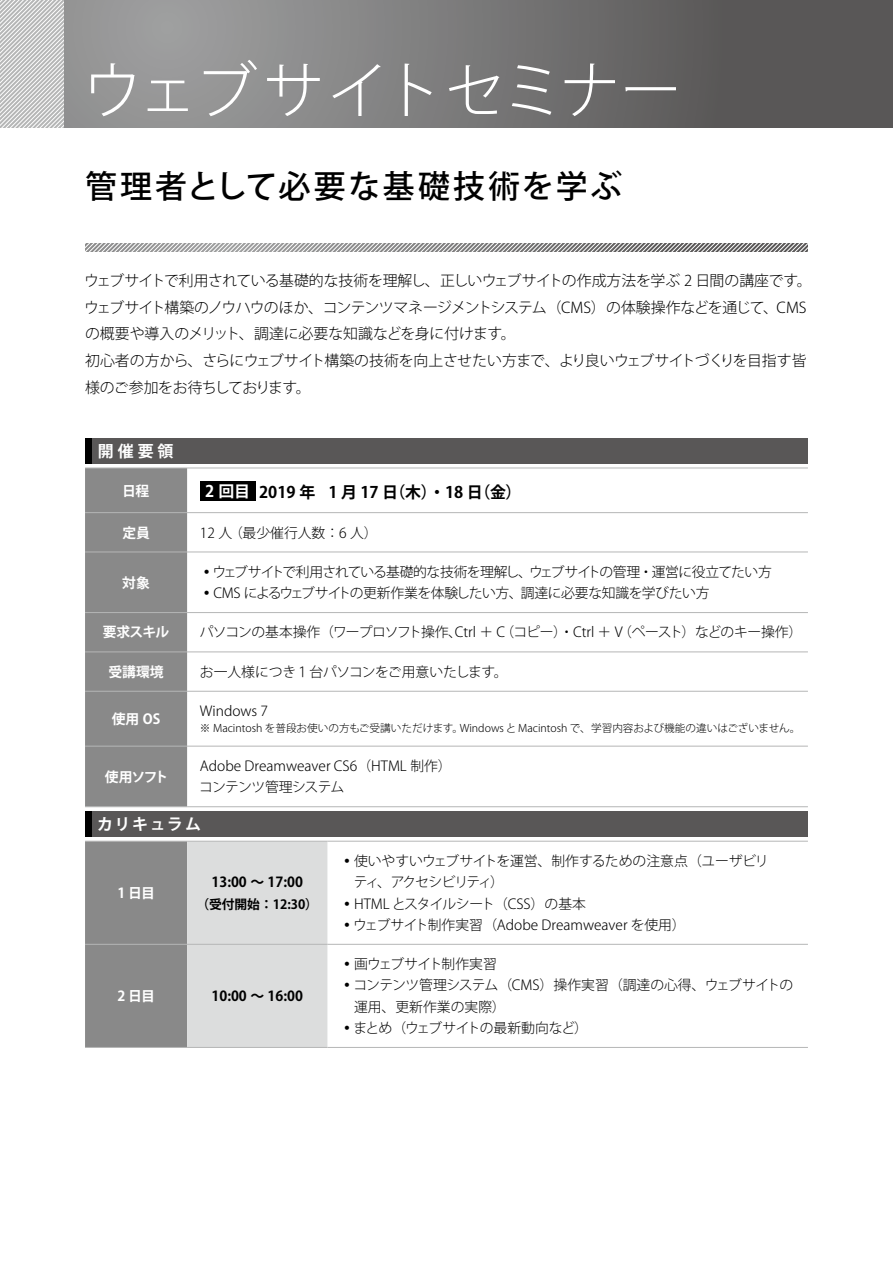
<style>
.page{position:relative;width:893px;height:1263px;background:#fff}
.page>*{position:absolute;margin:0;border:0;box-sizing:border-box;transform-origin:0 0}
.t1{font:300 60.6px "Koz Go Pr 6 N";letter-spacing:-.03em;color:#fff}
.t2{font:500 31.95px "Koz Go Pr 6 N";letter-spacing:.08em;color:#000}
.t3{font:700 15.9px "Koz Go Pr 6 N";color:#000}
.t4{font:700 15.9px "Koz Go Pr 6 N";letter-spacing:.125em;color:#fff}
.t5{font:300 14.85px/26.5px "Koz Go Pr 6 N";letter-spacing:-.03em;color:#000}
.t6{font:300 13.8px/21.3px "Koz Go Pr 6 N";letter-spacing:-.02em;color:#000}
.t7{font:300 13.8px/21.3px "Koz Go Pr 6 N";color:#000}
.t8{font:300 13.8px "Koz Go Pr 6 N";letter-spacing:-.045em;color:#000}
.t9{font:700 13.8px "Koz Go Pr 6 N";letter-spacing:-.03em;color:#fff}
.t10{font:700 13.8px "Koz Go Pr 6 N";color:#000}
.t11{font:300 13.8px "Koz Go Pr 6 N";letter-spacing:-.055em;color:#000}
.t12{font:700 12.75px "Koz Go Pr 6 N";color:#000}
.t13{font:300 10.65px "Koz Go Pr 6 N";color:#000}
.s1{color:#fff}
</style>
<div class="page">
<div style="left:0;top:0;width:893px;height:128px;background:linear-gradient(to right,#a7a8a9,#4f4d4d)"></div>
<div style="left:85px;top:469px;width:102px;height:337px;background:#898989"></div>
<hr style="left:85px;top:468px;width:102px;height:1px;background:#b5b6b6">
<hr style="left:187px;top:468px;width:621px;height:1px;background:#b5b6b6">
<hr style="left:85px;top:512px;width:102px;height:1px;background:#b5b6b6">
<hr style="left:187px;top:512px;width:621px;height:1px;background:#b5b6b6">
<hr style="left:85px;top:552px;width:102px;height:1px;background:#b5b6b6">
<hr style="left:187px;top:552px;width:621px;height:1px;background:#b5b6b6">
<hr style="left:85px;top:612px;width:102px;height:1px;background:#b5b6b6">
<hr style="left:187px;top:612px;width:621px;height:1px;background:#b5b6b6">
<hr style="left:85px;top:652px;width:102px;height:1px;background:#b5b6b6">
<hr style="left:187px;top:652px;width:621px;height:1px;background:#b5b6b6">
<hr style="left:85px;top:691px;width:102px;height:1px;background:#b5b6b6">
<hr style="left:187px;top:691px;width:621px;height:1px;background:#b5b6b6">
<hr style="left:85px;top:746px;width:102px;height:1px;background:#b5b6b6">
<hr style="left:187px;top:746px;width:621px;height:1px;background:#b5b6b6">
<hr style="left:85px;top:806px;width:102px;height:1px;background:#b5b6b6">
<hr style="left:187px;top:806px;width:621px;height:1px;background:#b5b6b6">
<div style="left:200px;top:482px;width:55px;height:19px;background:#000"></div>
<div style="left:85px;top:438px;width:723px;height:25px;background:#595757"></div>
<div style="left:85px;top:438px;width:6px;height:25px;background:#000"></div>
<svg style="left:85px;top:243px;width:723px;height:9px;background:#a6a5a5"></svg>
<svg style="left:0;top:0;width:64px;height:128px"></svg>
<svg style="left:85px;top:842px;width:242px;height:205px;background:#b9b9b9"></svg>
<hr style="left:85px;top:841px;width:102px;height:1px;background:#b5b6b6">
<hr style="left:187px;top:841px;width:140px;height:1px;background:#b5b6b6">
<hr style="left:327px;top:841px;width:481px;height:1px;background:#b5b6b6">
<hr style="left:85px;top:944px;width:102px;height:1px;background:#b5b6b6">
<hr style="left:187px;top:944px;width:140px;height:1px;background:#b5b6b6">
<hr style="left:327px;top:944px;width:481px;height:1px;background:#b5b6b6">
<hr style="left:85px;top:1047px;width:102px;height:1px;background:#b5b6b6">
<hr style="left:187px;top:1047px;width:140px;height:1px;background:#b5b6b6">
<hr style="left:327px;top:1047px;width:481px;height:1px;background:#b5b6b6">
<div style="left:85px;top:811px;width:723px;height:26px;background:#595757"></div>
<div style="left:85px;top:811px;width:6px;height:26px;background:#000"></div>
<h1 class="t1" style="left:82px;top:56px;width:601px">ウェブサイトセミナー</h1>
<h2 class="t2" style="left:85px;top:168px;width:539px">管理者として必要な基礎技術を学ぶ</h2>
<p class="t5" style="left:84px;top:268px;width:729px">ウェブサイトで利用されている基礎的な技術を理解し、正しいウェブサイトの作成方法を学ぶ 2 日間の講座です。ウェブサイト構築のノウハウのほか、コンテンツマネージメントシステム（CMS）の体験操作などを通じて、CMSの概要や導入のメリット、調達に必要な知識などを身に付けます。<br>初心者の方から、さらにウェブサイト構築の技術を向上させたい方まで、より良いウェブサイトづくりを目指す皆様のご参加をお待ちしております。</p>
<p class="t4" style="left:98px;top:442px;width:77px">開催要領</p>
<p class="t9" style="left:122px;top:483px;width:29px">日程</p>
<p class="t3" style="left:205px;top:483px;width:318px"><span class="s1">2 回目</span> 2019 年 <span class="s1">0</span>1 月 17 日（木）・18 日（金）</p>
<p class="t9" style="left:123px;top:525px;width:29px">定員</p>
<p class="t7" style="left:200px;top:522px;width:179px">12 人（最少催行人数：6 人）</p>
<p class="t9" style="left:122px;top:575px;width:29px">対象</p>
<p class="t8" style="left:200px;top:564px;width:574px">•ウェブサイトで利用されている基礎的な技術を理解し、ウェブサイトの管理・運営に役立てたい方</p>
<p class="t6" style="left:200px;top:583px;width:511px">•CMS によるウェブサイトの更新作業を体験したい方、調達に必要な知識を学びたい方</p>
<p class="t9" style="left:103px;top:625px;width:68px">要求スキル</p>
<p class="t6" style="left:200px;top:622px;width:604px">パソコンの基本操作（ワープロソフト操作、Ctrl ＋ C（コピー）・Ctrl ＋ V（ペースト）などのキー操作）</p>
<p class="t9" style="left:108px;top:664px;width:57px">受講環境</p>
<p class="t6" style="left:200px;top:661px;width:309px">お一人様につき１台パソコンをご用意いたします。</p>
<p class="t9" style="left:112px;top:711px;width:50px">使用 OS</p>
<p class="t7" style="left:200px;top:701px;width:70px">Windows 7</p>
<p class="t13" style="left:200px;top:722px;width:602px">※ Macintosh を普段お使いの方もご受講いただけます。Windows と Macintosh で、学習内容および機能の違いはございません。</p>
<p class="t9" style="left:105px;top:769px;width:65px">使用ソフト</p>
<p class="t7" style="left:199px;top:756px;width:254px">Adobe Dreamweaver CS6（HTML 制作）コンテンツ管理システム</p>
<p class="t4" style="left:97px;top:815px;width:106px">カリキュラム</p>
<p class="t9" style="left:117px;top:885px;width:39px">1 日目</p>
<p class="t10" style="left:212px;top:874px;width:93px">13:00 ～ 17:00</p>
<p class="t12" style="left:197px;top:897px;width:123px">（受付開始：12:30）</p>
<p class="t9" style="left:117px;top:988px;width:39px">2 日目</p>
<p class="t10" style="left:212px;top:988px;width:93px">10:00 ～ 16:00</p>
<p class="t6" style="left:354px;top:851px;width:416px;text-indent:-14px">•使いやすいウェブサイトを運営、制作するための注意点（ユーザビリティ、アクセシビリティ）</p>
<p class="t6" style="left:340px;top:893px;width:247px">•HTML とスタイルシート（CSS）の基本</p>
<p class="t7" style="left:340px;top:914px;width:347px">•ウェブサイト制作実習（Adobe Dreamweaver を使用）</p>
<p class="t8" style="left:340px;top:956px;width:158px">•画ウェブサイト制作実習</p>
<p class="t7" style="left:354px;top:975px;width:441px;text-indent:-14px">•コンテンツ管理システム（CMS）操作実習（調達の心得、ウェブサイトの運用、更新作業の実際）</p>
<p class="t11" style="left:340px;top:1020px;width:249px">•まとめ（ウェブサイトの最新動向など）</p>
</div>
